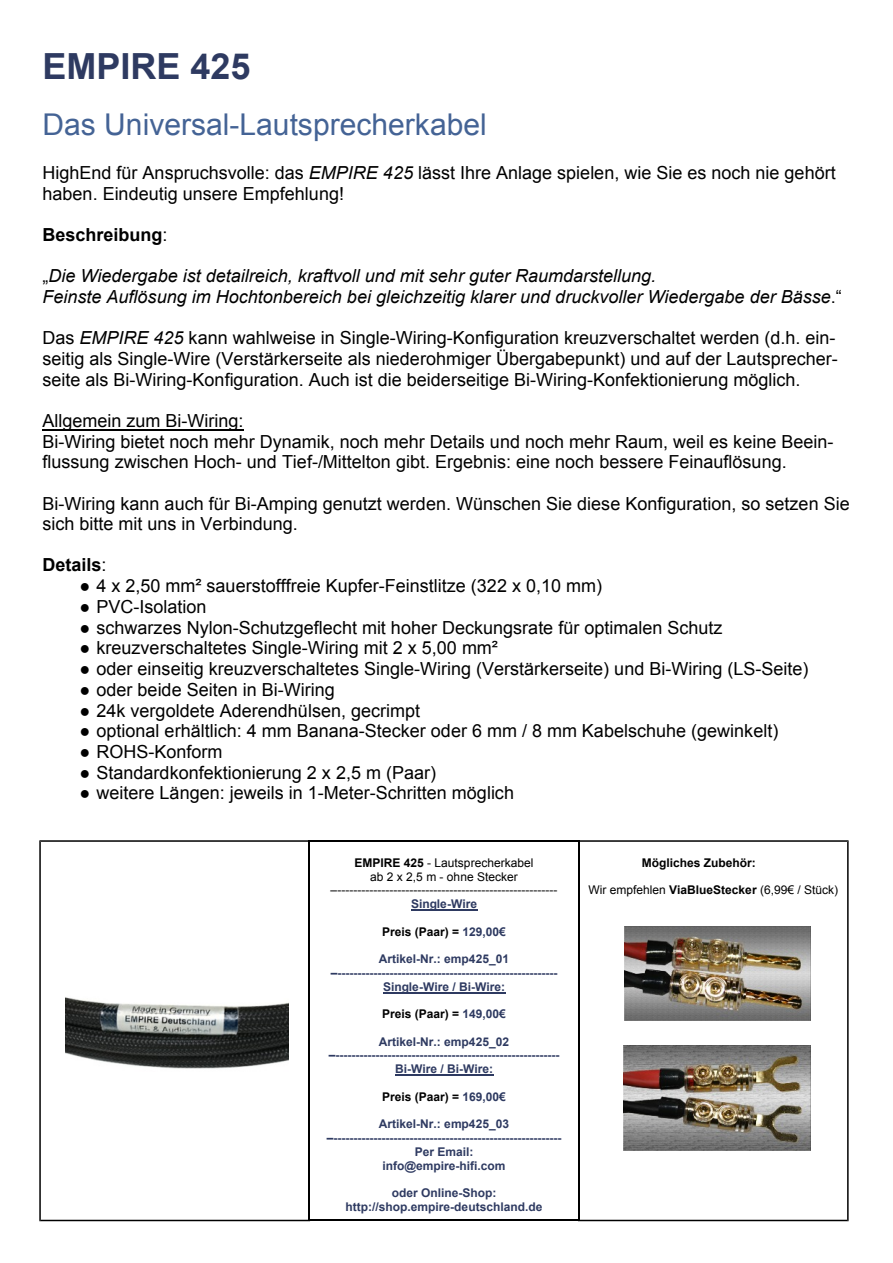
<style>
.page{position:relative;width:893px;height:1263px;background:#fff}
.page>*{position:absolute;margin:0;border:0;box-sizing:border-box;transform-origin:0 0}
.t1{font:700 36px "Arial";color:#2e3a61}
.t2{font:30px "Arial";color:#446395}
.t3{font:18px/20.7px "Arial";color:#000}
.t4{font:italic 18px/20.7px "Arial";color:#000}
.t5{font:700 18px "Arial";color:#000}
.t6{font:700 12px/13.8px "Arial";color:#2e3a61;text-align:center}
.t7{font:12px/13.8px "Arial";color:#000;text-align:center}
.t8{font:700 12px "Arial";color:#000}
.s1{font-style:italic}
.s2{font-weight:400}
.s3{font-style:normal}
.s4{font-family:"Times New Roman"}
.s5{font-weight:700}
.s6{color:#2e3a61}
</style>
<div class="page">
<hr style="left:43px;top:429px;width:201px;height:1px;background:#000">
<hr style="left:411px;top:909px;width:66px;height:1px;background:#2e3a61">
<hr style="left:383px;top:992px;width:122px;height:1px;background:#2e3a61">
<hr style="left:395px;top:1074px;width:98px;height:2px;background:#2e3a61">
<hr style="left:309px;top:840px;width:270px;height:2px;background:#000">
<hr style="left:309px;top:1220px;width:270px;height:1px;background:#000">
<svg style="left:39px;top:840px;width:270px;height:381px"></svg>
<hr style="left:309px;top:840px;width:1px;height:381px;background:#000">
<svg style="left:578px;top:840px;width:271px;height:381px"></svg>
<img style="left:65px;top:957px;width:223px;height:146px">
<img style="left:624px;top:926px;width:187px;height:94px">
<img style="left:624px;top:1046px;width:187px;height:104px">
<h1 class="t1" style="left:43px;top:52px;width:210px">EMPIRE 425</h1>
<h2 class="t2" style="left:43px;top:113px;width:446px">Das Universal-Lautsprecherkabel</h2>
<p class="t3" style="left:43px;top:164px;width:795px">HighEnd für Anspruchsvolle: das <span class="s1">EMPIRE 425</span> lässt Ihre Anlage spielen, wie Sie es noch nie gehört haben. Eindeutig unsere Empfehlung!</p>
<p class="t5" style="left:43px;top:228px;width:127px">Beschreibung<span class="s2">:</span></p>
<p class="t4" style="left:43px;top:267px;width:801px"><span class="s3">„</span>Die Wiedergabe ist detailreich, kraftvoll und mit sehr guter Raumdarstellung.<br>Feinste Auflösung im Hochtonbereich bei gleichzeitig klarer und druckvoller Wiedergabe der Bässe<span class="s3">.“</span></p>
<p class="t3" style="left:43px;top:329px;width:797px">Das <span class="s1">EMPIRE 425</span> kann wahlweise in Single-Wiring-Konfiguration kreuzverschaltet werden (d.h. ein&shy;seitig als Single-Wire (Verstärkerseite als niederohmiger Übergabepunkt) und auf der Lautsprecher&shy;seite als Bi-Wiring-Konfiguration. Auch ist die beiderseitige Bi-Wiring-Konfektionierung möglich.</p>
<p class="t3" style="left:43px;top:412px;width:792px">Allgemein zum Bi-Wiring:<br>Bi-Wiring bietet noch mehr Dynamik, noch mehr Details und noch mehr Raum, weil es keine Beein&shy;flussung zwischen Hoch- und Tief-/Mittelton gibt. Ergebnis: eine noch bessere Feinauflösung.</p>
<p class="t3" style="left:43px;top:494px;width:809px">Bi-Wiring kann auch für Bi-Amping genutzt werden. Wünschen Sie diese Konfiguration, so setzen Sie sich bitte mit uns in Verbindung.</p>
<p class="t5" style="left:43px;top:558px;width:66px">Details<span class="s2">:</span></p>
<p class="t3" style="left:80px;top:577px;width:524px"><span class="s4">●</span> 4 x 2,50 mm² sauerstofffreie Kupfer-Feinstlitze (322 x 0,10 mm)</p>
<p class="t3" style="left:80px;top:598px;width:128px"><span class="s4">●</span> PVC-Isolation</p>
<p class="t3" style="left:80px;top:618px;width:644px"><span class="s4">●</span> schwarzes Nylon-Schutzgeflecht mit hoher Deckungsrate für optimalen Schutz</p>
<p class="t3" style="left:80px;top:639px;width:420px"><span class="s4">●</span> kreuzverschaltetes Single-Wiring mit 2 x 5,00 mm²</p>
<p class="t3" style="left:80px;top:660px;width:730px"><span class="s4">●</span> oder einseitig kreuzverschaltetes Single-Wiring (Verstärkerseite) und Bi-Wiring (LS-Seite)</p>
<p class="t3" style="left:80px;top:681px;width:257px"><span class="s4">●</span> oder beide Seiten in Bi-Wiring</p>
<p class="t3" style="left:80px;top:701px;width:342px"><span class="s4">●</span> 24k vergoldete Aderendhülsen, gecrimpt</p>
<p class="t3" style="left:80px;top:722px;width:700px"><span class="s4">●</span> optional erhältlich: 4 mm Banana-Stecker oder 6 mm / 8 mm Kabelschuhe (gewinkelt)</p>
<p class="t3" style="left:80px;top:743px;width:144px"><span class="s4">●</span> ROHS-Konform</p>
<p class="t3" style="left:80px;top:764px;width:358px"><span class="s4">●</span> Standardkonfektionierung 2 x 2,5 m (Paar)</p>
<p class="t3" style="left:80px;top:784px;width:436px"><span class="s4">●</span> weitere Längen: jeweils in 1-Meter-Schritten möglich</p>
<p class="t7" style="left:331px;top:857px;width:228px"><span class="s5">EMPIRE 425</span> - Lautsprecherkabel<br>ab 2 x 2,5 m - ohne Stecker –-------------------------------------------------------</p>
<p class="t6" style="left:411px;top:898px;width:68px">Single-Wire</p>
<p class="t8" style="left:382px;top:927px;width:125px">Preis (Paar) = <span class="s6">129,00€</span></p>
<p class="t6" style="left:331px;top:953px;width:228px">Artikel-Nr.: emp425_01 –-------------------------------------------------------<br>Single-Wire / Bi-Wire:</p>
<p class="t8" style="left:382px;top:1009px;width:125px">Preis (Paar) = <span class="s6">149,00€</span></p>
<p class="t6" style="left:329px;top:1036px;width:232px">Artikel-Nr.: emp425_02 –--------------------------------------------------------<br>Bi-Wire / Bi-Wire:</p>
<p class="t8" style="left:382px;top:1092px;width:125px">Preis (Paar) = <span class="s6">169,00€</span></p>
<p class="t6" style="left:327px;top:1118px;width:236px">Artikel-Nr.: emp425_03 –---------------------------------------------------------<br>Per Email:<br>info@empire-hifi.com</p>
<p class="t6" style="left:346px;top:1187px;width:198px">oder Online-Shop: http://shop.empire-deutschland.de</p>
<p class="t8" style="left:642px;top:858px;width:116px">Mögliches Zubehör:</p>
<p class="t7" style="left:588px;top:884px;width:251px">Wir empfehlen <span class="s5">ViaBlueStecker</span> (6,99€ / Stück)</p>
</div>
